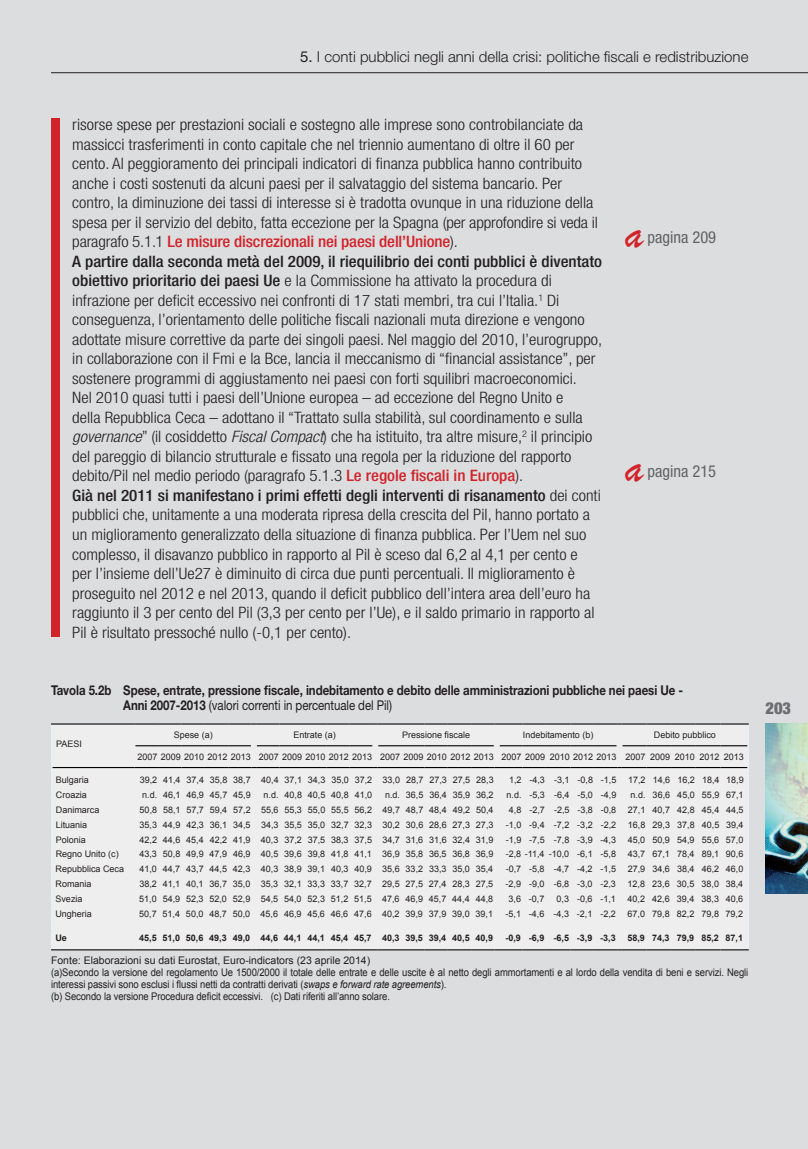
<style>
.page{position:relative;width:808px;height:1149px;background:#fff}
.page>*{position:absolute;margin:0;border:0;box-sizing:border-box;transform-origin:0 0}
.t1{font:45px "Brush Script";color:#d1232a}
.t2{font:condensed 16.5px "Helvetica Neue LT Std";color:#636366}
.t3{font:900 condensed 16.5px "Helvetica Neue LT Std";color:#6c6d70}
.t4{font:300 condensed 15.75px/19.5px "Helvetica Neue LT Std";color:#231f20;scale:1.08 1}
.t5{font:300 15px "Helvetica Neue LT Std";color:#231f20}
.t6{font:700 13.5px/15px "Helvetica Neue LT Std";letter-spacing:-.005em;color:#231f20;scale:.85 1}
.t7{font:10.5px/12px "Arial";letter-spacing:-.01em;color:#231f20}
.t8{font:9px "Arial";color:#231f20}
.t9{font:700 9px "Arial";color:#231f20}
.s1{font-weight:400}
.s2{font-weight:500;color:#d1232a}
.s3{font-weight:500}
.s4{font-style:italic}
</style>
<div class="page">
<div style="left:0;top:0;width:808px;height:1148px;background:#dcdddf"></div>
<hr style="left:51px;top:72px;width:757px;height:1px;background:#231f20">
<img style="left:765px;top:723px;width:43px;height:170px">
<div style="left:51px;top:118px;width:9px;height:519px;background:#d1232a"></div>
<div style="left:51px;top:723px;width:697px;height:227px;background:#eeeeef"></div>
<hr style="left:51px;top:723px;width:84px;height:1px;background:#000">
<svg style="left:135px;top:723px;width:614px;height:1px"></svg>
<svg style="left:135px;top:745px;width:116px;height:1px"></svg>
<svg style="left:257px;top:745px;width:115px;height:1px"></svg>
<svg style="left:378px;top:745px;width:116px;height:1px"></svg>
<svg style="left:500px;top:745px;width:116px;height:1px"></svg>
<svg style="left:622px;top:745px;width:125px;height:1px"></svg>
<hr style="left:53px;top:766px;width:82px;height:1px;background:#000">
<hr style="left:51px;top:949px;width:84px;height:1px;background:#000">
<svg style="left:135px;top:949px;width:614px;height:1px"></svg>
<p class="t5" style="left:300px;top:47px;width:450px"><span class="s1">5.</span> I conti pubblici negli anni della crisi: politiche fiscali e redistribuzione</p>
<p class="t4" style="left:72px;top:115px;width:492px">risorse spese per prestazioni sociali e sostegno alle imprese sono controbilanciate da massicci trasferimenti in conto capitale che nel triennio aumentano di oltre il 60 per cento. Al peggioramento dei principali indicatori di finanza pubblica hanno contribuito anche i costi sostenuti da alcuni paesi per il salvataggio del sistema bancario. Per contro, la diminuzione dei tassi di interesse si è tradotta ovunque in una riduzione della spesa per il servizio del debito, fatta eccezione per la Spagna (per approfondire si veda il paragrafo 5.1.1 <span class="s2">Le misure discrezionali nei paesi dell’Unione</span>).<br><span class="s3">A partire dalla seconda metà del 2009, il riequilibrio dei conti pubblici è diventato obiettivo prioritario dei paesi Ue</span> e la Commissione ha attivato la procedura di infrazione per deficit eccessivo nei confronti di 17 stati membri, tra cui l’Italia.<sup>1</sup> Di conseguenza, l’orientamento delle politiche fiscali nazionali muta direzione e vengono adottate misure correttive da parte dei singoli paesi. Nel maggio del 2010, l’eurogruppo, in collaborazione con il Fmi e la Bce, lancia il meccanismo di “financial assistance”, per sostenere programmi di aggiustamento nei paesi con forti squilibri macroeconomici.<br>Nel 2010 quasi tutti i paesi dell’Unione europea – ad eccezione del Regno Unito e<br>della Repubblica Ceca – adottano il “Trattato sulla stabilità, sul coordinamento e sulla <span class="s4">governance</span>” (il cosiddetto <span class="s4">Fiscal Compact</span>) che ha istituito, tra altre misure,<sup>2</sup> il principio del pareggio di bilancio strutturale e fissato una regola per la riduzione del rapporto debito/Pil nel medio periodo (paragrafo 5.1.3 <span class="s2">Le regole fiscali in Europa</span>).<br><span class="s3">Già nel 2011 si manifestano i primi effetti degli interventi di risanamento</span> dei conti pubblici che, unitamente a una moderata ripresa della crescita del Pil, hanno portato a un miglioramento generalizzato della situazione di finanza pubblica. Per l’Uem nel suo complesso, il disavanzo pubblico in rapporto al Pil è sceso dal 6,2 al 4,1 per cento e<br>per l’insieme dell’Ue27 è diminuito di circa due punti percentuali. Il miglioramento è proseguito nel 2012 e nel 2013, quando il deficit pubblico dell’intera area dell’euro ha raggiunto il 3 per cento del Pil (3,3 per cento per l’Ue), e il saldo primario in rapporto al Pil è risultato pressoché nullo (-0,1 per cento).</p>
<h1 class="t1" style="left:625px;top:206px;width:20px">a</h1>
<p class="t2" style="left:647px;top:227px;width:70px">pagina 209</p>
<h1 class="t1" style="left:625px;top:440px;width:20px">a</h1>
<p class="t2" style="left:647px;top:461px;width:70px">pagina 215</p>
<p class="t6" style="left:123px;top:682px;width:660px;text-indent:-72px">Tavola 5.2b Spese, entrate, pressione fiscale, indebitamento e debito delle amministrazioni pubbliche nei paesi Ue -<br>Anni 2007-2013 <span class="s1">(valori correnti in percentuale del Pil)</span></p>
<p class="t8" style="left:56px;top:737px;width:27px">PAESI</p>
<p class="t8" style="left:174px;top:728px;width:41px">Spese (a)</p>
<p class="t8" style="left:293px;top:728px;width:44px">Entrate (a)</p>
<p class="t8" style="left:402px;top:728px;width:70px">Pressione fiscale</p>
<p class="t8" style="left:523px;top:728px;width:72px">Indebitamento (b)</p>
<p class="t8" style="left:654px;top:728px;width:64px">Debito pubblico</p>
<p class="t8" style="left:137px;top:750px;width:608px">2007 2009 2010 2012 2013 2007 2009 2010 2012 2013 2007 2009 2010 2012 2013 2007 2009 2010 2012 2013 2007 2009 2010 2012 2013</p>
<p class="t8" style="left:56px;top:773px;width:35px">Bulgaria</p>
<p class="t8" style="left:140px;top:773px;width:355px">39,2 41,4 37,4 35,8 38,7 40,4 37,1 34,3 35,0 37,2 33,0 28,7 27,3 27,5 28,3</p>
<p class="t8" style="left:509px;top:773px;width:109px">1,2 -4,3 -3,1 -0,8 -1,5</p>
<p class="t8" style="left:628px;top:773px;width:117px">17,2 14,6 16,2 18,4 18,9</p>
<p class="t8" style="left:56px;top:788px;width:33px">Croazia</p>
<p class="t8" style="left:142px;top:788px;width:110px">n.d. 46,1 46,9 45,7 45,9</p>
<p class="t8" style="left:264px;top:788px;width:110px">n.d. 40,8 40,5 40,8 41,0</p>
<p class="t8" style="left:385px;top:788px;width:110px">n.d. 36,5 36,4 35,9 36,2</p>
<p class="t8" style="left:506px;top:788px;width:111px">n.d. -5,3 -6,4 -5,0 -4,9</p>
<p class="t8" style="left:630px;top:788px;width:115px">n.d. 36,6 45,0 55,9 67,1</p>
<p class="t8" style="left:56px;top:803px;width:45px">Danimarca</p>
<p class="t8" style="left:140px;top:803px;width:355px">50,8 58,1 57,7 59,4 57,2 55,6 55,3 55,0 55,5 56,2 49,7 48,7 48,4 49,2 50,4</p>
<p class="t8" style="left:509px;top:803px;width:109px">4,8 -2,7 -2,5 -3,8 -0,8</p>
<p class="t8" style="left:628px;top:803px;width:117px">27,1 40,7 42,8 45,4 44,5</p>
<p class="t8" style="left:56px;top:818px;width:33px">Lituania</p>
<p class="t8" style="left:140px;top:818px;width:355px">35,3 44,9 42,3 36,1 34,5 34,3 35,5 35,0 32,7 32,3 30,2 30,6 28,6 27,3 27,3</p>
<p class="t8" style="left:506px;top:818px;width:112px">-1,0 -9,4 -7,2 -3,2 -2,2</p>
<p class="t8" style="left:628px;top:818px;width:117px">16,8 29,3 37,8 40,5 39,4</p>
<p class="t8" style="left:56px;top:833px;width:32px">Polonia</p>
<p class="t8" style="left:140px;top:833px;width:355px">42,2 44,6 45,4 42,2 41,9 40,3 37,2 37,5 38,3 37,5 34,7 31,6 31,6 32,4 31,9</p>
<p class="t8" style="left:506px;top:833px;width:112px">-1,9 -7,5 -7,8 -3,9 -4,3</p>
<p class="t8" style="left:628px;top:833px;width:117px">45,0 50,9 54,9 55,6 57,0</p>
<p class="t8" style="left:56px;top:848px;width:65px">Regno Unito (c)</p>
<p class="t8" style="left:139px;top:848px;width:355px">43,3 50,8 49,9 47,9 46,9 40,5 39,6 39,8 41,8 41,1 36,9 35,8 36,5 36,8 36,9</p>
<p class="t8" style="left:506px;top:848px;width:112px">-2,8 -11,4 -10,0 -6,1 -5,8</p>
<p class="t8" style="left:628px;top:848px;width:117px">43,7 67,1 78,4 89,1 90,6</p>
<p class="t8" style="left:56px;top:863px;width:70px">Repubblica Ceca</p>
<p class="t8" style="left:139px;top:863px;width:355px">41,0 44,7 43,7 44,5 42,3 40,3 38,9 39,1 40,3 40,9 35,6 33,2 33,3 35,0 35,4</p>
<p class="t8" style="left:506px;top:863px;width:112px">-0,7 -5,8 -4,7 -4,2 -1,5</p>
<p class="t8" style="left:628px;top:863px;width:117px">27,9 34,6 38,4 46,2 46,0</p>
<p class="t8" style="left:56px;top:878px;width:38px">Romania</p>
<p class="t8" style="left:139px;top:878px;width:355px">38,2 41,1 40,1 36,7 35,0 35,3 32,1 33,3 33,7 32,7 29,5 27,5 27,4 28,3 27,5</p>
<p class="t8" style="left:506px;top:878px;width:112px">-2,9 -9,0 -6,8 -3,0 -2,3</p>
<p class="t8" style="left:628px;top:878px;width:117px">12,8 23,6 30,5 38,0 38,4</p>
<p class="t8" style="left:55px;top:892px;width:29px">Svezia</p>
<p class="t8" style="left:139px;top:892px;width:355px">51,0 54,9 52,3 52,0 52,9 54,5 54,0 52,3 51,2 51,5 47,6 46,9 45,7 44,4 44,8</p>
<p class="t8" style="left:509px;top:892px;width:37px">3,6 -0,7</p>
<p class="t8" style="left:557px;top:892px;width:61px">0,3 -0,6 -1,1</p>
<p class="t8" style="left:627px;top:892px;width:117px">40,2 42,6 39,4 38,3 40,6</p>
<p class="t8" style="left:55px;top:907px;width:38px">Ungheria</p>
<p class="t8" style="left:139px;top:907px;width:355px">50,7 51,4 50,0 48,7 50,0 45,6 46,9 45,6 46,6 47,6 40,2 39,9 37,9 39,0 39,1</p>
<p class="t8" style="left:505px;top:907px;width:112px">-5,1 -4,6 -4,3 -2,1 -2,2</p>
<p class="t8" style="left:627px;top:907px;width:117px">67,0 79,8 82,2 79,8 79,2</p>
<p class="t9" style="left:55px;top:931px;width:13px">Ue</p>
<p class="t9" style="left:139px;top:931px;width:355px">45,5 51,0 50,6 49,3 49,0 44,6 44,1 44,1 45,4 45,7 40,3 39,5 39,4 40,5 40,9</p>
<p class="t9" style="left:505px;top:931px;width:112px">-0,9 -6,9 -6,5 -3,9 -3,3</p>
<p class="t9" style="left:627px;top:931px;width:117px">58,9 74,3 79,9 85,2 87,1</p>
<p class="t7" style="left:51px;top:954px;width:699px">Fonte: Elaborazioni su dati Eurostat, Euro-indicators (23 aprile 2014)<br>(a)Secondo la versione del regolamento Ue 1500/2000 il totale delle entrate e delle uscite è al netto degli ammortamenti e al lordo della vendita di beni e servizi. Negli interessi passivi sono esclusi i flussi netti da contratti derivati (<span class="s4">swaps e forward rate agreements</span>).<br>(b) Secondo la versione Procedura deficit eccessivi. (c) Dati riferiti all’anno solare.</p>
<p class="t3" style="left:765px;top:697px;width:27px">203</p>
</div>
